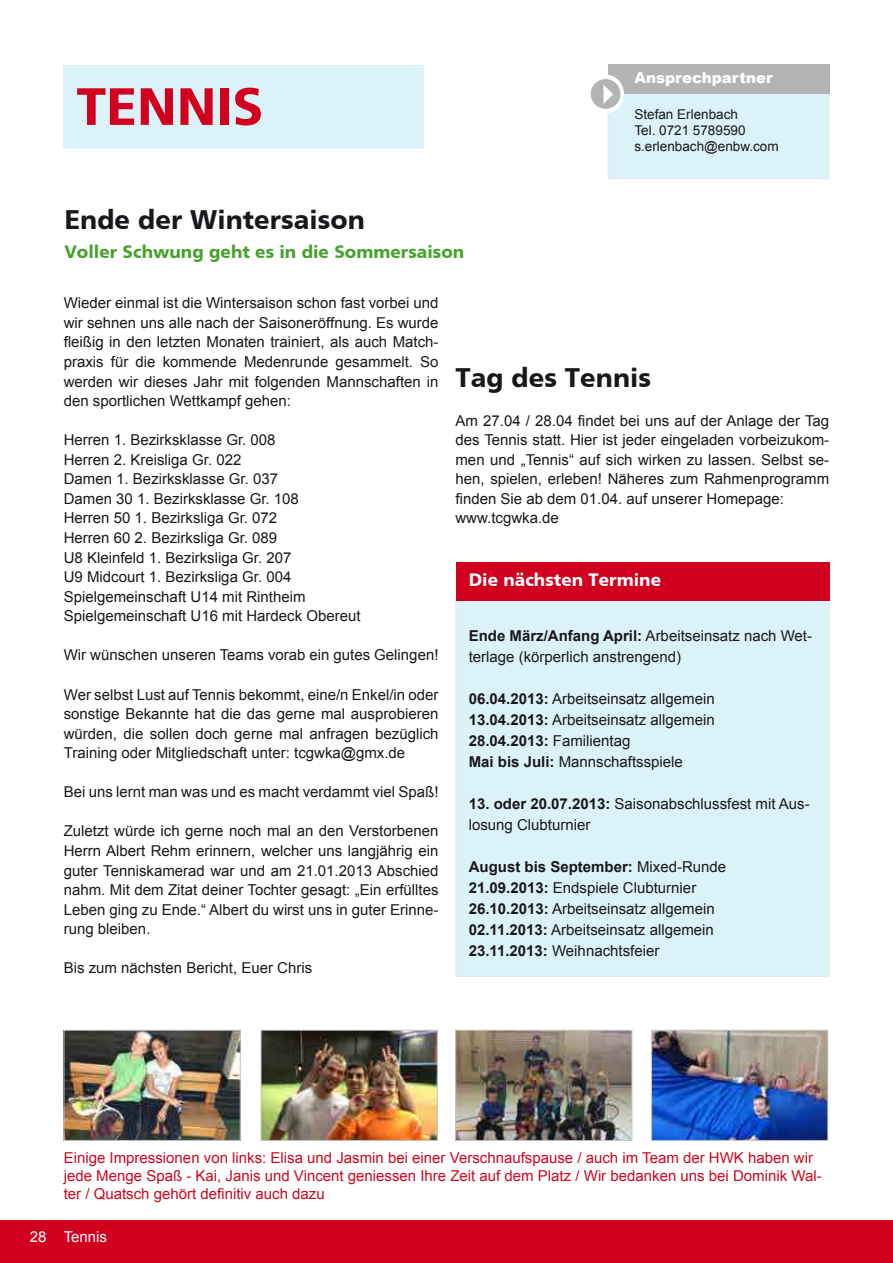
<style>
.page{position:relative;width:893px;height:1263px;background:#fff}
.page>*{position:absolute;margin:0;border:0;box-sizing:border-box;transform-origin:0 0}
.t1{font:700 52.5px "Doris PFC";color:#d2001f}
.t2{font:700 27px "Doris PFC";color:#1a171c}
.t3{font:700 18px "Doris PFC";color:#45a22b}
.t4{font:700 18px "Doris PFC";color:#fff}
.t5{font:15px/19.5px "Arial";color:#1a171c}
.t6{font:15px/18px "Arial";color:#cd071e}
.t7{font:900 15px "Arial";color:#fff}
.t8{font:15px "Arial";color:#fff}
.t9{font:13.5px/16.2px "Arial";color:#1a171c}
.s1{font-weight:700}
</style>
<div class="page">
<div style="left:64px;top:65px;width:360px;height:83px;background:#dbf2f9"></div>
<div style="left:608px;top:93px;width:221px;height:86px;background:#dbf2f9"></div>
<div style="left:608px;top:64px;width:221px;height:30px;background:#b1b3b4"></div>
<div style="left:587px;top:75px;width:37px;height:38px;background:#fff;border-radius:50%"></div>
<div style="left:591px;top:79px;width:29px;height:30px;background:#b1b3b4;border-radius:50%"></div>
<svg style="left:603px;top:85px;width:10px;height:19px"></svg>
<div style="left:456px;top:599px;width:373px;height:378px;background:#dbf2f9"></div>
<div style="left:456px;top:562px;width:373px;height:38px;background:#d2001f"></div>
<img style="left:66px;top:1032px;width:172px;height:106px">
<div style="left:64px;top:1030px;width:176px;height:110px;border:1px solid #c6c7c9"></div>
<img style="left:263px;top:1032px;width:172px;height:106px">
<div style="left:261px;top:1030px;width:176px;height:110px;border:1px solid #c6c7c9"></div>
<img style="left:457px;top:1032px;width:173px;height:106px">
<div style="left:455px;top:1030px;width:177px;height:110px;border:1px solid #c6c7c9"></div>
<img style="left:653px;top:1032px;width:173px;height:106px">
<div style="left:651px;top:1030px;width:177px;height:110px;border:1px solid #c6c7c9"></div>
<div style="left:0;top:1220px;width:893px;height:43px;background:#d2001f"></div>
<h1 class="t1" style="left:77px;top:75px;width:188px">TENNIS</h1>
<h2 class="t2" style="left:64px;top:203px;width:302px">Ende der Wintersaison</h2>
<p class="t3" style="left:64px;top:241px;width:401px">Voller Schwung geht es in die Sommersaison</p>
<p class="t7" style="left:634px;top:67px;width:140px">Ansprechpartner</p>
<p class="t9" style="left:634px;top:106px;width:146px">Stefan Erlenbach<br>Tel. 0721 5789590 s.erlenbach@enbw.com</p>
<p class="t5" style="left:64px;top:293px;width:376px;text-align:justify">Wieder einmal ist die Wintersaison schon fast vorbei und wir sehnen uns alle nach der Saisoneröffnung. Es wurde fleißig in den letzten Monaten trainiert, als auch Match&shy;praxis für die kommende Medenrunde gesammelt. So werden wir dieses Jahr mit folgenden Mannschaften in den sportlichen Wettkampf gehen:</p>
<p class="t5" style="left:64px;top:430px;width:298px">Herren 1. Bezirksklasse Gr. 008<br>Herren 2. Kreisliga Gr. 022<br>Damen 1. Bezirksklasse Gr. 037<br>Damen 30 1. Bezirksklasse Gr. 108<br>Herren 50 1. Bezirksliga Gr. 072<br>Herren 60 2. Bezirksliga Gr. 089<br>U8 Kleinfeld 1. Bezirksliga Gr. 207<br>U9 Midcourt 1. Bezirksliga Gr. 004<br>Spielgemeinschaft U14 mit Rintheim Spielgemeinschaft U16 mit Hardeck Obereut</p>
<p class="t5" style="left:64px;top:645px;width:376px">Wir wünschen unseren Teams vorab ein gutes Gelingen!</p>
<p class="t5" style="left:64px;top:685px;width:376px;text-align:justify">Wer selbst Lust auf Tennis bekommt, eine/n Enkel/in oder sonstige Bekannte hat die das gerne mal ausprobieren würden, die sollen doch gerne mal anfragen bezüglich Training oder Mitgliedschaft unter: tcgwka@gmx.de</p>
<p class="t5" style="left:64px;top:782px;width:376px">Bei uns lernt man was und es macht verdammt viel Spaß!</p>
<p class="t5" style="left:64px;top:822px;width:376px;text-align:justify">Zuletzt würde ich gerne noch mal an den Verstorbenen Herrn Albert Rehm erinnern, welcher uns langjährig ein guter Tenniskamerad war und am 21.01.2013 Abschied nahm. Mit dem Zitat deiner Tochter gesagt: „Ein erfülltes Leben ging zu Ende.“ Albert du wirst uns in guter Erinne&shy;rung bleiben.</p>
<p class="t5" style="left:64px;top:958px;width:250px">Bis zum nächsten Bericht, Euer Chris</p>
<h2 class="t2" style="left:455px;top:361px;width:197px">Tag des Tennis</h2>
<p class="t5" style="left:455px;top:411px;width:375px">Am 27.04 / 28.04 findet bei uns auf der Anlage der Tag des Tennis statt. Hier ist jeder eingeladen vorbeizukom&shy;men und „Tennis“ auf sich wirken zu lassen. Selbst se&shy;hen, spielen, erleben! Näheres zum Rahmenprogramm finden Sie ab dem 01.04. auf unserer Homepage: www.tcgwka.de</p>
<p class="t4" style="left:469px;top:569px;width:194px">Die nächsten Termine</p>
<p class="t5" style="left:469px;top:625px;width:345px;line-height:21px"><span class="s1">Ende März/Anfang April:</span> Arbeitseinsatz nach Wet&shy;terlage (körperlich anstrengend)</p>
<p class="t5" style="left:469px;top:688px;width:247px;line-height:21px"><span class="s1">06.04.2013:</span> Arbeitseinsatz allgemein <span class="s1">13.04.2013:</span> Arbeitseinsatz allgemein <span class="s1">28.04.2013:</span> Familientag<br><span class="s1">Mai bis Juli:</span> Mannschaftsspiele</p>
<p class="t5" style="left:469px;top:793px;width:343px;line-height:21px"><span class="s1">13. oder 20.07.2013:</span> Saisonabschlussfest mit Aus&shy;losung Clubturnier</p>
<p class="t5" style="left:469px;top:856px;width:259px;line-height:21px"><span class="s1">August bis September:</span> Mixed-Runde <span class="s1">21.09.2013:</span> Endspiele Clubturnier <span class="s1">26.10.2013:</span> Arbeitseinsatz allgemein <span class="s1">02.11.2013:</span> Arbeitseinsatz allgemein <span class="s1">23.11.2013:</span> Weihnachtsfeier</p>
<p class="t6" style="left:64px;top:1149px;width:759px">Einige Impressionen von links: Elisa und Jasmin bei einer Verschnaufspause / auch im Team der HWK haben wir jede Menge Spaß - Kai, Janis und Vincent geniessen Ihre Zeit auf dem Platz / Wir bedanken uns bei Dominik Wal&shy;ter / Quatsch gehört definitiv auch dazu</p>
<p class="t8" style="left:30px;top:1227px;width:79px">28 Tennis</p>
</div>
